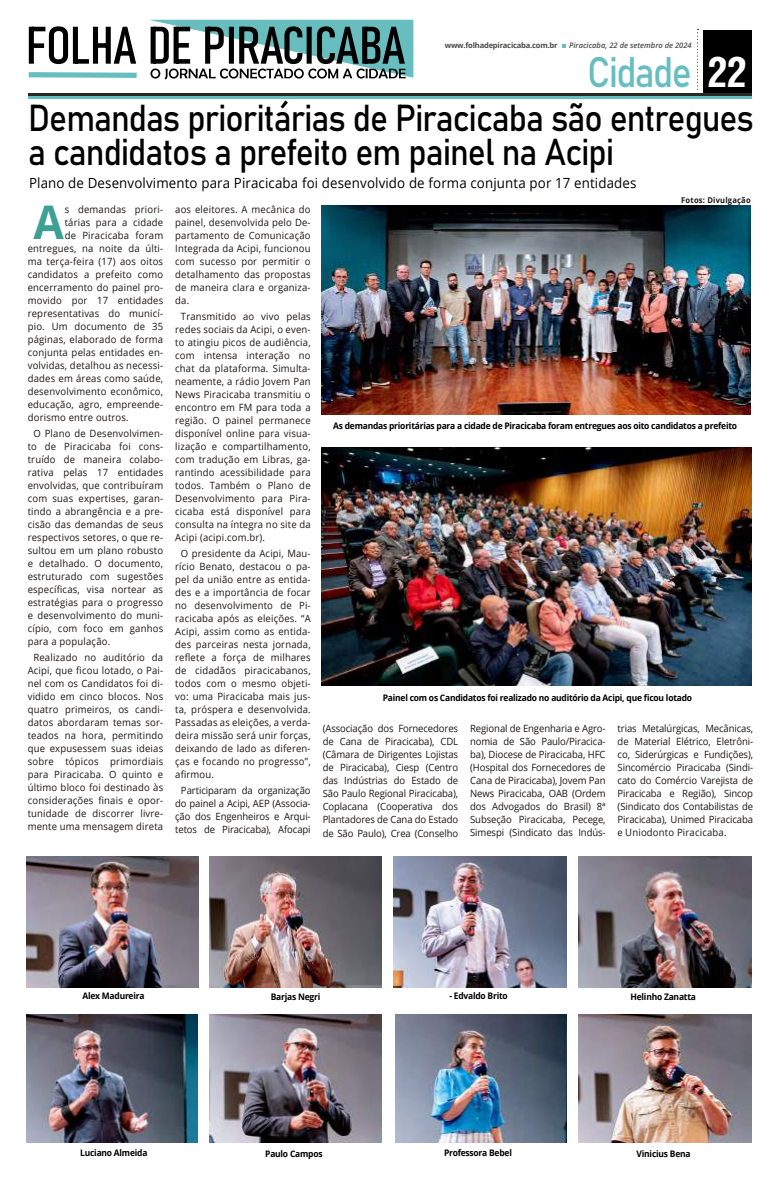
<style>
.page{position:relative;width:780px;height:1191px;background:#fff}
.page>*{position:absolute;margin:0;border:0;box-sizing:border-box;transform-origin:0 0}
.t1{font:700 46.4px "Open Sans";color:#3e9f94;scale:.95 1}
.t2{font:42.1px "Bahnschrift";letter-spacing:-.045em;color:#67bec0;scale:.89 1}
.t3{font:37px/34px "Bahnschrift";letter-spacing:-.03em;color:#000;scale:.91 1}
.t4{font:14px "Open Sans";letter-spacing:.01em;color:#000;scale:.95 1}
.t5{font:10px/13px "Open Sans";letter-spacing:.02em;color:#1b1715;text-align:justify;scale:.95 1}
.t6{font:10px/13px "Open Sans";letter-spacing:-.01em;color:#1b1715;text-align:center;scale:.95 1}
.t7{font:700 9px "Open Sans";letter-spacing:-.025em;color:#000;scale:.94 1}
.t8{font:700 8px "Open Sans";letter-spacing:.025em;color:#1b1715;scale:.95 1}
.t9{font:italic 600 7.6px "Open Sans";color:#4a4948}
.t10{font:700 7.6px "Open Sans";letter-spacing:-.025em;color:#4a4948}
.s1{font-family:"Arena Condensed";font-weight:700;font-size:40.6px;color:#fff}
</style>
<div class="page">
<div style="left:703px;top:31px;width:48px;height:64px;background:#000"></div>
<hr style="left:28px;top:97px;width:723px;height:2px;background:#67bec0">
<hr style="left:28px;top:93px;width:723px;height:3px;background:#2c2824">
<svg style="left:697px;top:29px;width:1px;height:61px"></svg>
<svg style="left:562px;top:44px;width:3px;height:4px"></svg>
<svg style="left:28px;top:20px;width:385px;height:59px"></svg>
<img style="left:26px;top:1014px;width:172px;height:128px">
<img style="left:321px;top:447px;width:430px;height:239px">
<img style="left:578px;top:1014px;width:173px;height:128px">
<img style="left:321px;top:205px;width:429px;height:209px">
<img style="left:395px;top:1014px;width:171px;height:128px">
<img style="left:209px;top:1015px;width:173px;height:127px">
<img style="left:393px;top:856px;width:173px;height:132px">
<img style="left:209px;top:856px;width:173px;height:132px">
<img style="left:26px;top:856px;width:172px;height:132px">
<img style="left:578px;top:856px;width:173px;height:132px">
<p class="t10" style="left:444px;top:40px;width:114px">www.folhadepiracicaba.com.br</p>
<p class="t9" style="left:569px;top:40px;width:124px">Piracicaba, 22 de setembro de 2024</p>
<h2 class="t2" style="left:587px;top:41px;width:181px">Cidade <span class="s1">22</span></h2>
<h3 class="t3" style="left:28px;top:99px;width:799px">Demandas prioritárias de Piracicaba são entregues a candidatos a prefeito em painel na Acipi</h3>
<h3 class="t4" style="left:29px;top:173px;width:641px">Plano de Desenvolvimento para Piracicaba foi desenvolvido de forma conjunta por 17 entidades</h3>
<h1 class="t1" style="left:33px;top:189px;width:34px">A</h1>
<p class="t5" style="left:65px;top:202px;width:105px">s demandas priori-</p>
<p class="t8" style="left:681px;top:194px;width:75px">Fotos: Divulgação</p>
<p class="t5" style="left:175px;top:202px;width:144px">aos eleitores. A mecânica do painel, desenvolvida pelo De&shy;partamento de Comunicação Integrada da Acipi, funcionou com sucesso por permitir o detalhamento das propostas de maneira clara e organiza&shy;da.</p>
<p class="t5" style="left:175px;top:309px;width:144px;text-indent:6px">Transmitido ao vivo pelas redes sociais da Acipi, o even&shy;to atingiu picos de audiência, com intensa interação no chat da plataforma. Simulta&shy;neamente, a rádio Jovem Pan News Piracicaba transmitiu o encontro em FM para toda a região. O painel permanece disponível online para visua&shy;lização e compartilhamento, com tradução em Libras, ga&shy;rantindo acessibilidade para todos. Também o Plano de Desenvolvimento para Pira&shy;cicaba está disponível para consulta na íntegra no site da Acipi (acipi.com.br).</p>
<p class="t5" style="left:175px;top:546px;width:144px;text-indent:6px">O presidente da Acipi, Mau&shy;rício Benato, destacou o pa&shy;pel da união entre as entida&shy;des e a importância de focar no desenvolvimento de Pi&shy;racicaba após as eleições. “A Acipi, assim como as entida&shy;des parceiras nesta jornada, reflete a força de milhares de cidadãos piracicabanos, todos com o mesmo objeti&shy;vo: uma Piracicaba mais jus&shy;ta, próspera e desenvolvida.<br>Passadas as eleições, a verda&shy;deira missão será unir forças, deixando de lado as diferen&shy;ças e focando no progresso”, afirmou.</p>
<p class="t6" style="left:175px;top:783px;width:144px">Participaram da organização do painel a Acipi, AEP (Associa&shy;ção dos Engenheiros e Arqui&shy;tetos de Piracicaba), Afocapi</p>
<p class="t5" style="left:65px;top:215px;width:105px">tárias para a cidade</p>
<p class="t5" style="left:65px;top:228px;width:105px">de Piracicaba foram</p>
<p class="t5" style="left:28px;top:241px;width:144px">entregues, na noite da últi-</p>
<p class="t5" style="left:28px;top:254px;width:144px">ma terça-feira (17) aos oitos</p>
<p class="t5" style="left:28px;top:267px;width:144px">candidatos a prefeito como</p>
<p class="t5" style="left:28px;top:280px;width:144px">encerramento do painel pro-</p>
<p class="t5" style="left:28px;top:293px;width:144px">movido por 17 entidades</p>
<p class="t5" style="left:28px;top:306px;width:144px">representativas do municí-</p>
<p class="t5" style="left:28px;top:319px;width:144px">pio. Um documento de 35</p>
<p class="t5" style="left:28px;top:332px;width:144px">páginas, elaborado de forma</p>
<p class="t5" style="left:28px;top:345px;width:144px">conjunta pelas entidades en-</p>
<p class="t5" style="left:28px;top:358px;width:144px">volvidas, detalhou as necessi-</p>
<p class="t5" style="left:28px;top:371px;width:144px">dades em áreas como saúde,</p>
<p class="t5" style="left:28px;top:384px;width:144px">desenvolvimento econômico,</p>
<p class="t5" style="left:28px;top:397px;width:144px">educação, agro, empreende-</p>
<p class="t5" style="left:28px;top:410px;width:108px">dorismo entre outros.</p>
<p class="t5" style="left:28px;top:426px;width:144px;text-indent:6px">O Plano de Desenvolvimen&shy;to de Piracicaba foi cons&shy;truído de maneira colabo&shy;rativa pelas 17 entidades envolvidas, que contribuíram com suas expertises, garan&shy;tindo a abrangência e a pre&shy;cisão das demandas de seus respectivos setores, o que re&shy;sultou em um plano robusto e detalhado. O documento, estruturado com sugestões específicas, visa nortear as estratégias para o progresso e desenvolvimento do muni&shy;cípio, com foco em ganhos para a população.</p>
<p class="t5" style="left:28px;top:650px;width:144px;text-align:center">Realizado no auditório da<br>Acipi, que ficou lotado, o Pai&shy;nel com os Candidatos foi di&shy;vidido em cinco blocos. Nos quatro primeiros, os candi&shy;datos abordaram temas sor&shy;teados na hora, permitindo que expusessem suas ideias sobre tópicos primordiais para Piracicaba. O quinto e último bloco foi destinado às considerações finais e opor&shy;tunidade de discorrer livre&shy;mente uma mensagem direta</p>
<p class="t7" style="left:333px;top:419px;width:431px">As demandas prioritárias para a cidade de Piracicaba foram entregues aos oito candidatos a prefeito</p>
<p class="t7" style="left:383px;top:691px;width:330px">Painel com os Candidatos foi realizado no auditório da Acipi, que ficou lotado</p>
<p class="t5" style="left:323px;top:722px;width:144px">(Associação dos Fornecedores de Cana de Piracicaba), CDL (Câmara de Dirigentes Lojistas de Piracicaba), Ciesp (Centro das Indústrias do Estado de São Paulo Regional Piracicaba), Coplacana (Cooperativa dos Plantadores de Cana do Estado de São Paulo), Crea (Conselho</p>
<p class="t5" style="left:470px;top:721px;width:144px">Regional de Engenharia e Agro&shy;nomia de São Paulo/Piracica&shy;ba), Diocese de Piracicaba, HFC (Hospital dos Fornecedores de Cana de Piracicaba), Jovem Pan News Piracicaba, OAB (Ordem dos Advogados do Brasil) 8ª Subseção Piracicaba, Pecege, Simespi (Sindicato das Indús-</p>
<p class="t5" style="left:617px;top:722px;width:144px">trias Metalúrgicas, Mecânicas, de Material Elétrico, Eletrôni&shy;co, Siderúrgicas e Fundições), Sincomércio Piracicaba (Sindi&shy;cato do Comércio Varejista de Piracicaba e Região), Sincop (Sindicato dos Contabilistas de Piracicaba), Unimed Piracicaba e Uniodonto Piracicaba.</p>
<p class="t7" style="left:82px;top:989px;width:68px">Alex Madureira</p>
<p class="t7" style="left:271px;top:990px;width:54px">Barjas Negri</p>
<p class="t7" style="left:449px;top:989px;width:64px">- Edvaldo Brito</p>
<p class="t7" style="left:630px;top:990px;width:71px">Helinho Zanatta</p>
<p class="t7" style="left:80px;top:1146px;width:73px">Luciano Almeida</p>
<p class="t7" style="left:265px;top:1147px;width:62px">Paulo Campos</p>
<p class="t7" style="left:444px;top:1146px;width:74px">Professora Bebel</p>
<p class="t7" style="left:636px;top:1147px;width:59px">Vinicius Bena</p>
</div>
